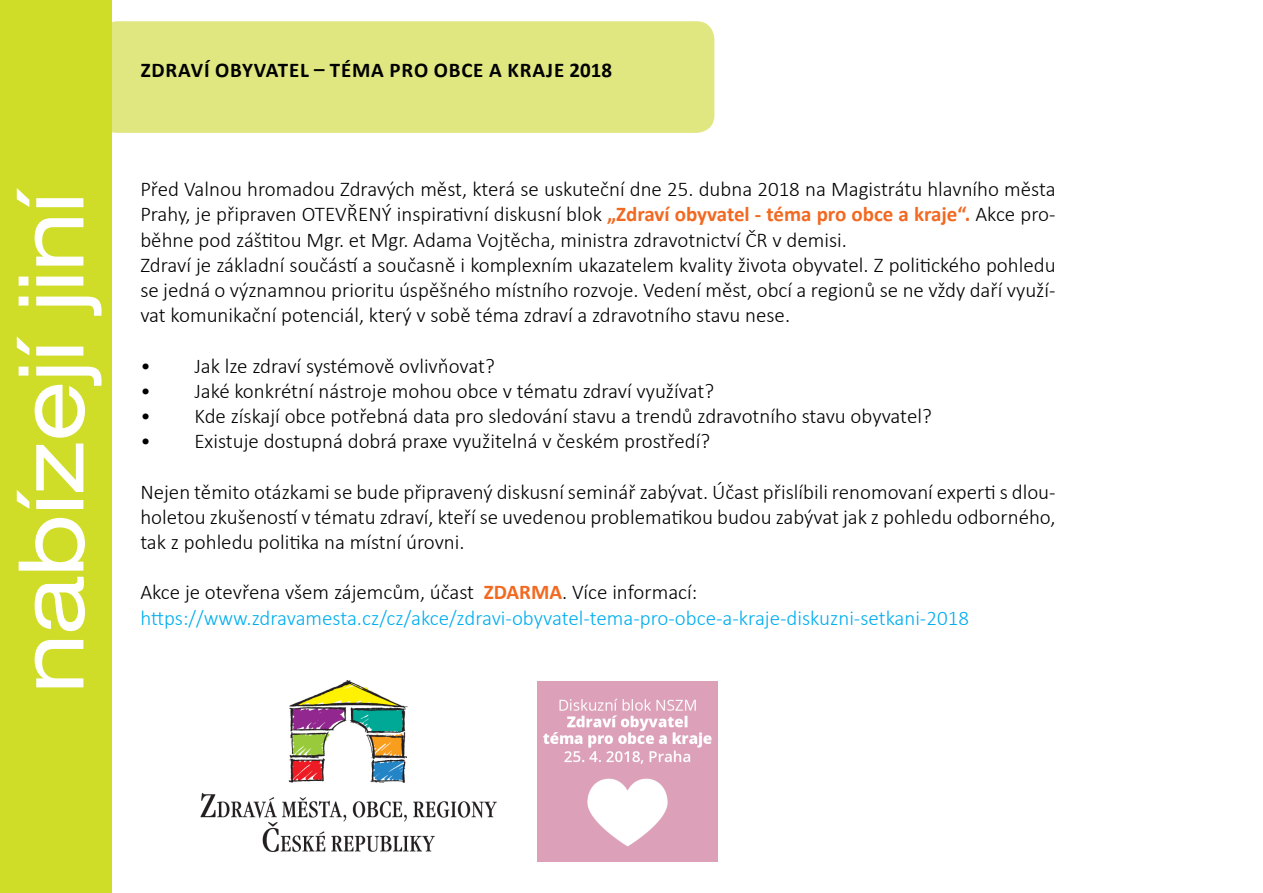
<style>
.page{position:relative;width:1263px;height:893px;background:#fff}
.page>*{position:absolute;margin:0;border:0;box-sizing:border-box;transform-origin:0 0}
.t1{font:expanded 90px "Helvetica Neue LT Pro";color:#fff}
.t2{font:300 21px/25.2px "Calibri";color:#000}
.t3{font:300 21px/25.2px "Calibri";color:#00aeef}
.t4{font:700 21px "Calibri";letter-spacing:.04em;color:#000}
.s1{font-weight:700;color:#f26921}
.s2{color:#000}
</style>
<div class="page">
<div style="left:99px;top:21px;width:615px;height:112px;background:#e0e781;border-radius:18px"></div>
<div style="left:0;top:0;width:112px;height:893px;background:#d0dd28"></div>
<img style="left:200px;top:680px;width:338px;height:182px">
<img style="left:538px;top:681px;width:180px;height:180px">
<p class="t4" style="left:141px;top:56px;width:380px">Zdraví obyvatel – téma pro obce a kra</p>
<p class="t4" style="left:546px;top:56px;width:67px">je 2018</p>
<h1 class="t1" style="left:0;top:693px;width:506px;rotate:-90deg">nabízejí jiní</h1>
<p class="t2" style="left:140px;top:176px;width:917px">Před Valnou hromadou Zdravých měst, která se uskuteční dne 25. dubna 2018 na Magistrátu hlavního města Prahy, je připraven OTEVŘENÝ inspirativní diskusní blok <span class="s1">„Zdraví obyvatel - téma pro obce a kraje“.</span> Akce pro&shy;běhne pod záštitou Mgr. et Mgr. Adama Vojtěcha, ministra zdravotnictví ČR v demisi.<br>Zdraví je základní součástí a současně i komplexním ukazatelem kvality života obyvatel. Z politického pohledu se jedná o významnou prioritu úspěšného místního rozvoje. Vedení měst, obcí a regionů se ne vždy daří využí&shy;vat komunikační potenciál, který v sobě téma zdraví a zdravotního stavu nese.</p>
<p class="t2" style="left:140px;top:353px;width:356px">• Jak lze zdraví systémově ovlivňovat?</p>
<p class="t2" style="left:140px;top:378px;width:575px">• Jaké konkrétní nástroje mohou obce v tématu zdraví využívat?</p>
<p class="t2" style="left:140px;top:403px;width:793px">• Kde získají obce potřebná data pro sledování stavu a trendů zdravotního stavu obyvatel?</p>
<p class="t2" style="left:140px;top:428px;width:571px">• Existuje dostupná dobrá praxe využitelná v českém prostředí?</p>
<p class="t2" style="left:140px;top:479px;width:917px;text-align:justify">Nejen těmito otázkami se bude připravený diskusní seminář zabývat. Účast přislíbili renomovaní experti s dlou&shy;holetou zkušeností v tématu zdraví, kteří se uvedenou problematikou budou zabývat jak z pohledu odborného, tak z pohledu politika na místní úrovni.</p>
<p class="t3" style="left:140px;top:580px;width:830px"><span class="s2">Akce je otevřena všem zájemcům, účast</span> <span class="s1">ZDARMA</span><span class="s2">. Více informací: </span>https://www.zdravamesta.cz/cz/akce/zdravi-obyvatel-tema-pro-obce-a-kraje-diskuzni-setkani-2018</p>
</div>
